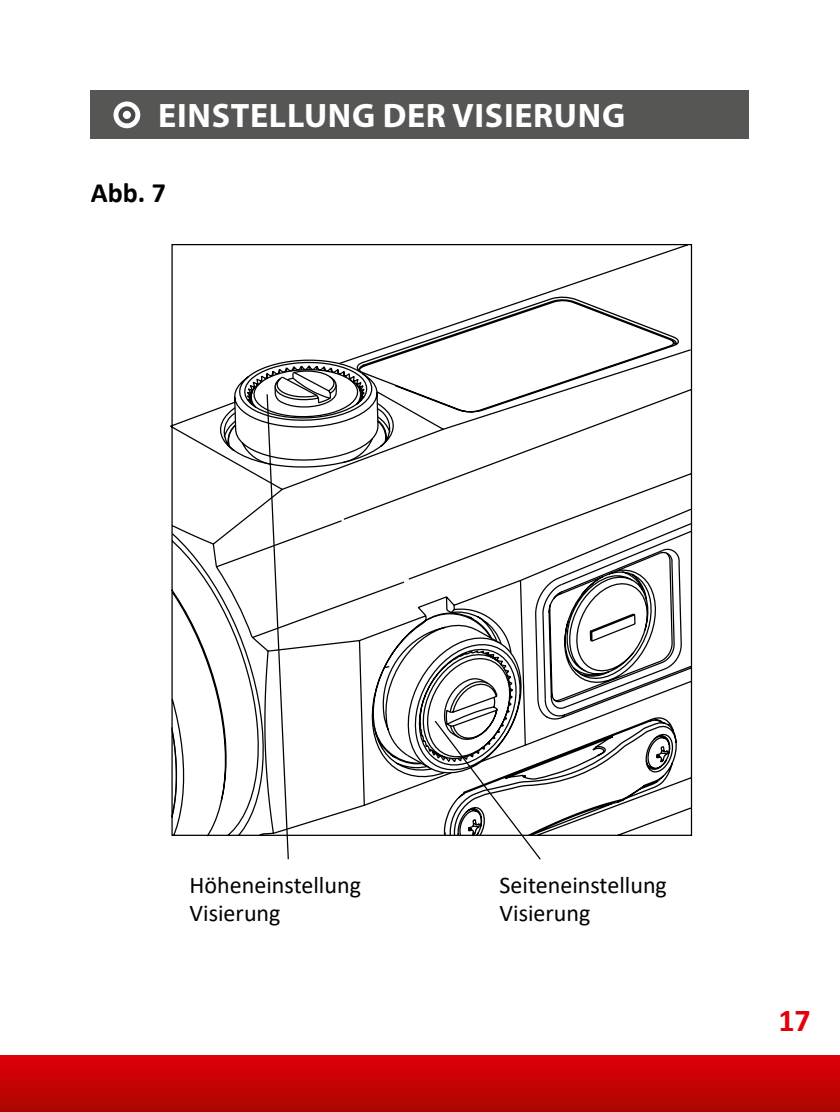
<style>
.page{position:relative;width:840px;height:1112px;background:#fff}
.page>*{position:absolute;margin:0;border:0;box-sizing:border-box;transform-origin:0 0}
.t1{font:700 34px "Myriad Pro";letter-spacing:.02em;color:#fff}
.t2{font:700 32px "Calibri";color:#e3000b}
.t3{font:700 28px "Calibri";color:#000}
.t4{font:24px/28.8px "Calibri";color:#000}
</style>
<div class="page">
<div style="left:91px;top:91px;width:657px;height:48px;background:#565655"></div>
<svg style="left:113px;top:101px;width:27px;height:27px"></svg>
<div style="left:118px;top:106px;width:17px;height:17px;border:4px solid #484847;border-radius:50%"></div>
<svg style="left:170px;top:244px;width:523px;height:593px"></svg>
<svg style="left:266px;top:360px;width:275px;height:500px"></svg>
<svg style="left:359px;top:296px;width:320px;height:546px"></svg>
<div style="left:0;top:1054px;width:839px;height:57px;background:linear-gradient(to bottom,#e1000b,#ad0600)"></div>
<h1 class="t1" style="left:158px;top:93px;width:468px">EINSTELLUNG DER VISIERUNG</h1>
<p class="t3" style="left:91px;top:173px;width:77px">Abb. 7</p>
<p class="t4" style="left:189px;top:869px;width:173px">Höheneinstellung<br>Visierung</p>
<p class="t4" style="left:499px;top:869px;width:169px">Seiteneinstellung<br>Visierung</p>
<h2 class="t2" style="left:777px;top:997px;width:34px">17</h2>
</div>
